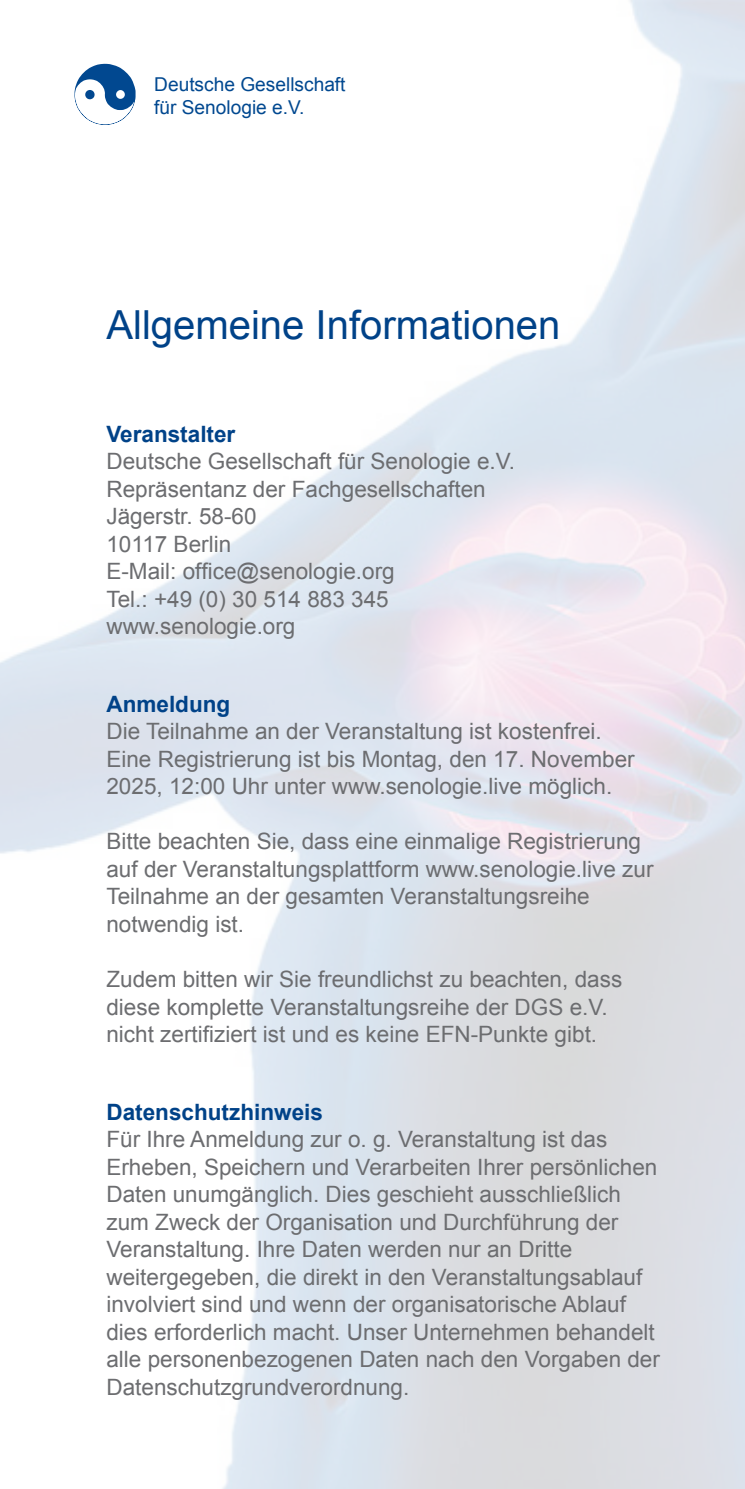
<style>
.page{position:relative;width:745px;height:1489px;background:#fff}
.page>*{position:absolute;margin:0;border:0;box-sizing:border-box;transform-origin:0 0}
.t1{font:40px "Arial";color:#004288}
.t2{font:22.5px/27.5px "Arial";color:#6c6d70}
.t3{font:700 22.5px "Arial";color:#004288}
.t4{font:19px/23px "Arial";color:#014890}
</style>
<div class="page">
<svg style="left:74px;top:64px;width:61px;height:61px"></svg>
<p class="t4" style="left:154px;top:73px;width:193px">Deutsche Gesellschaft für Senologie e.V.</p>
<h1 class="t1" style="left:106px;top:299px;width:455px">Allgemeine Informationen</h1>
<p class="t3" style="left:106px;top:419px;width:130px">Veranstalter</p>
<p class="t2" style="left:106px;top:448px;width:410px">Deutsche Gesellschaft für Senologie e.V.<br>Repräsentanz der Fachgesellschaften<br>Jägerstr. 58-60<br>10117 Berlin<br>E-Mail: office@senologie.org<br>Tel.: +49 (0) 30 514 883 345 www.senologie.org</p>
<p class="t3" style="left:106px;top:689px;width:125px">Anmeldung</p>
<p class="t2" style="left:106px;top:718px;width:529px">Die Teilnahme an der Veranstaltung ist kostenfrei.<br>Eine Registrierung ist bis Montag, den 17. November<br>2025, 12:00 Uhr unter www.senologie.live möglich.</p>
<p class="t2" style="left:106px;top:828px;width:548px">Bitte beachten Sie, dass eine einmalige Registrierung auf der Veranstaltungsplattform www.senologie.live zur Teilnahme an der gesamten Veranstaltungsreihe notwendig ist.</p>
<p class="t2" style="left:106px;top:965px;width:517px">Zudem bitten wir Sie freundlichst zu beachten, dass diese komplette Veranstaltungsreihe der DGS e.V. nicht zertifiziert ist und es keine EFN-Punkte gibt.</p>
<p class="t3" style="left:106px;top:1096px;width:218px">Datenschutzhinweis</p>
<p class="t2" style="left:106px;top:1125px;width:554px">Für Ihre Anmeldung zur o. g. Veranstaltung ist das Erheben, Speichern und Verarbeiten Ihrer persönlichen Daten unumgänglich. Dies geschieht ausschließlich zum Zweck der Organisation und Durchführung der Veranstaltung. Ihre Daten werden nur an Dritte weitergegeben, die direkt in den Veranstaltungsablauf involviert sind und wenn der organisatorische Ablauf dies erforderlich macht. Unser Unternehmen behandelt alle personenbezogenen Daten nach den Vorgaben der Datenschutzgrundverordnung.</p>
</div>
